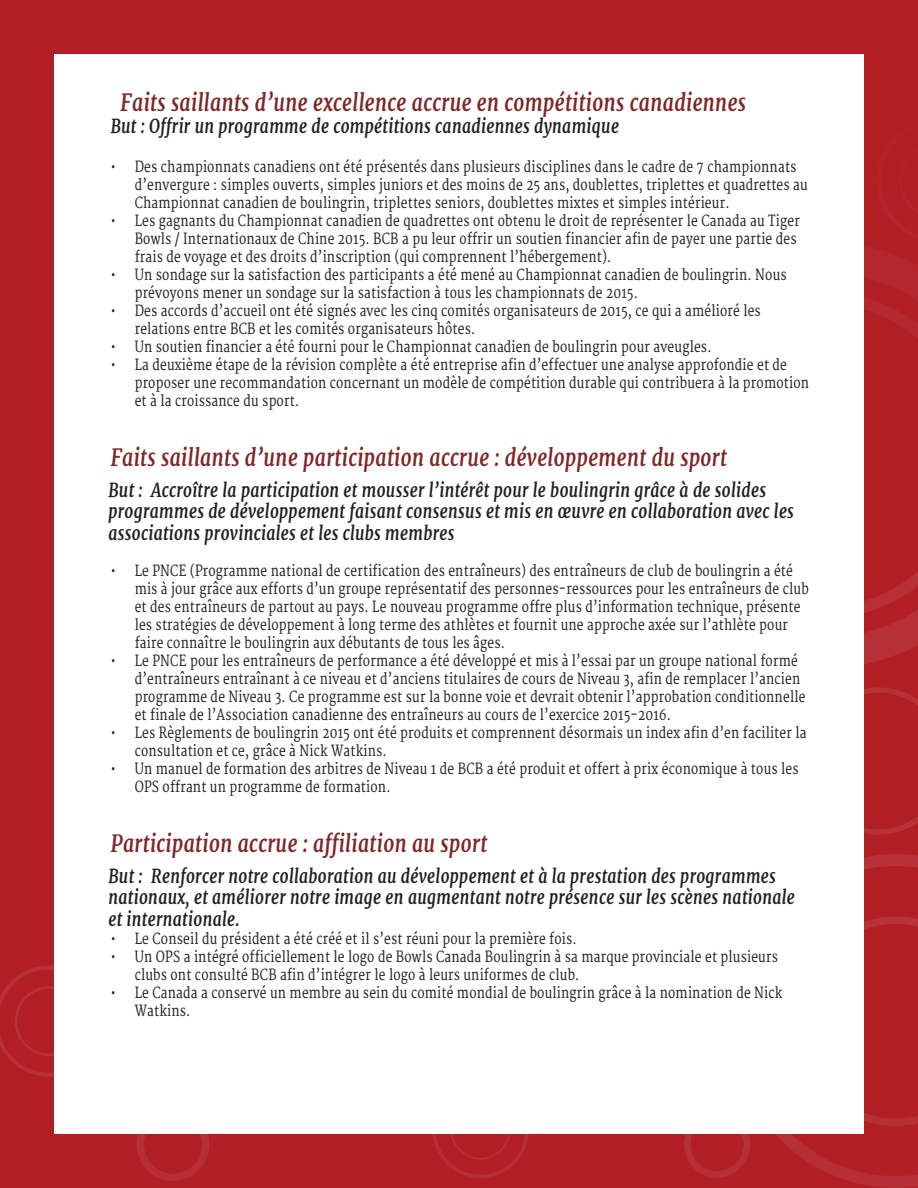
<style>
.page{position:relative;width:918px;height:1188px;background:#b11f24}
.page>*{position:absolute;margin:0;border:0;box-sizing:border-box;transform-origin:0 0}
.t1{font:italic 700 24px "Merriweather";letter-spacing:.02em;color:#7f2726;scale:.8 1}
.t2{font:italic 700 19.5px/21.6px "Merriweather";letter-spacing:.02em;color:#231f20;scale:.8 1}
.t3{font:15px/18px "Merriweather";letter-spacing:.02em;color:#231f20;scale:.8 1}
</style>
<div class="page">
<svg style="left:864px;top:619px;width:54px;height:45px"></svg>
<svg style="left:864px;top:572px;width:54px;height:47px"></svg>
<svg style="left:750px;top:854px;width:168px;height:334px"></svg>
<svg style="left:864px;top:916px;width:54px;height:210px"></svg>
<svg style="left:864px;top:688px;width:54px;height:147px"></svg>
<svg style="left:0;top:966px;width:54px;height:111px"></svg>
<svg style="left:137px;top:1133px;width:72px;height:48px"></svg>
<svg style="left:432px;top:1133px;width:318px;height:45px"></svg>
<div style="left:54px;top:54px;width:810px;height:1079px;background:#fff"></div>
<h1 class="t1" style="left:121px;top:87px;width:783px">Faits saillants d’une excellence accrue en compétitions canadiennes</h1>
<h2 class="t2" style="left:111px;top:115px;width:637px">But : Offrir un programme de compétitions canadiennes dynamique</h2>
<p class="t3" style="left:135px;top:159px;width:843px;text-indent:-24px">• Des championnats canadiens ont été présentés dans plusieurs disciplines dans le cadre de 7 championnats d’envergure : simples ouverts, simples juniors et des moins de 25 ans, doublettes, triplettes et quadrettes au<br>Championnat canadien de boulingrin, triplettes seniors, doublettes mixtes et simples intérieur.</p>
<p class="t3" style="left:135px;top:213px;width:833px;text-indent:-24px">• Les gagnants du Championnat canadien de quadrettes ont obtenu le droit de représenter le Canada au Tiger<br>Bowls / Internationaux de Chine 2015. BCB a pu leur offrir un soutien financier afin de payer une partie des frais de voyage et des droits d’inscription (qui comprennent l’hébergement).</p>
<p class="t3" style="left:135px;top:267px;width:817px;text-indent:-24px">• Un sondage sur la satisfaction des participants a été mené au Championnat canadien de boulingrin. Nous prévoyons mener un sondage sur la satisfaction à tous les championnats de 2015.</p>
<p class="t3" style="left:135px;top:303px;width:784px;text-indent:-24px">• Des accords d’accueil ont été signés avec les cinq comités organisateurs de 2015, ce qui a amélioré les relations entre BCB et les comités organisateurs hôtes.</p>
<p class="t3" style="left:111px;top:339px;width:753px">• Un soutien financier a été fourni pour le Championnat canadien de boulingrin pour aveugles.</p>
<p class="t3" style="left:135px;top:357px;width:844px;text-indent:-24px">• La deuxième étape de la révision complète a été entreprise afin d’effectuer une analyse approfondie et de proposer une recommandation concernant un modèle de compétition durable qui contribuera à la promotion et à la croissance du sport.</p>
<h1 class="t1" style="left:111px;top:443px;width:772px">Faits saillants d’une participation accrue : développement du sport</h1>
<h2 class="t2" style="left:108px;top:479px;width:858px">But : Accroître la participation et mousser l’intérêt pour le boulingrin grâce à de solides programmes de développement faisant consensus et mis en œuvre en collaboration avec les associations provinciales et les clubs membres</h2>
<p class="t3" style="left:135px;top:562px;width:844px;text-indent:-24px">• Le PNCE (Programme national de certification des entraîneurs) des entraîneurs de club de boulingrin a été mis à jour grâce aux efforts d’un groupe représentatif des personnes-ressources pour les entraîneurs de club et des entraîneurs de partout au pays. Le nouveau programme offre plus d’information technique, présente les stratégies de développement à long terme des athlètes et fournit une approche axée sur l’athlète pour faire connaître le boulingrin aux débutants de tous les âges.</p>
<p class="t3" style="left:135px;top:652px;width:840px;text-indent:-24px">• Le PNCE pour les entraîneurs de performance a été développé et mis à l’essai par un groupe national formé d’entraîneurs entraînant à ce niveau et d’anciens titulaires de cours de Niveau 3, afin de remplacer l’ancien programme de Niveau 3. Ce programme est sur la bonne voie et devrait obtenir l’approbation conditionnelle et finale de l’Association canadienne des entraîneurs au cours de l’exercice 2015-2016.</p>
<p class="t3" style="left:135px;top:724px;width:841px;text-indent:-24px">• Les Règlements de boulingrin 2015 ont été produits et comprennent désormais un index afin d’en faciliter la consultation et ce, grâce à Nick Watkins.</p>
<p class="t3" style="left:135px;top:760px;width:831px;text-indent:-24px">• Un manuel de formation des arbitres de Niveau 1 de BCB a été produit et offert à prix économique à tous les<br>OPS offrant un programme de formation.</p>
<h1 class="t1" style="left:111px;top:828px;width:472px">Participation accrue : affiliation au sport</h1>
<h2 class="t2" style="left:108px;top:865px;width:860px">But : Renforcer notre collaboration au développement et à la prestation des programmes nationaux, et améliorer notre image en augmentant notre présence sur les scènes nationale et internationale.</h2>
<p class="t3" style="left:111px;top:930px;width:584px">• Le Conseil du président a été créé et il s’est réuni pour la première fois.</p>
<p class="t3" style="left:135px;top:948px;width:806px;text-indent:-24px">• Un OPS a intégré officiellement le logo de Bowls Canada Boulingrin à sa marque provinciale et plusieurs clubs ont consulté BCB afin d’intégrer le logo à leurs uniformes de club.</p>
<p class="t3" style="left:135px;top:984px;width:811px;text-indent:-24px">• Le Canada a conservé un membre au sein du comité mondial de boulingrin grâce à la nomination de Nick<br>Watkins.</p>
</div>
